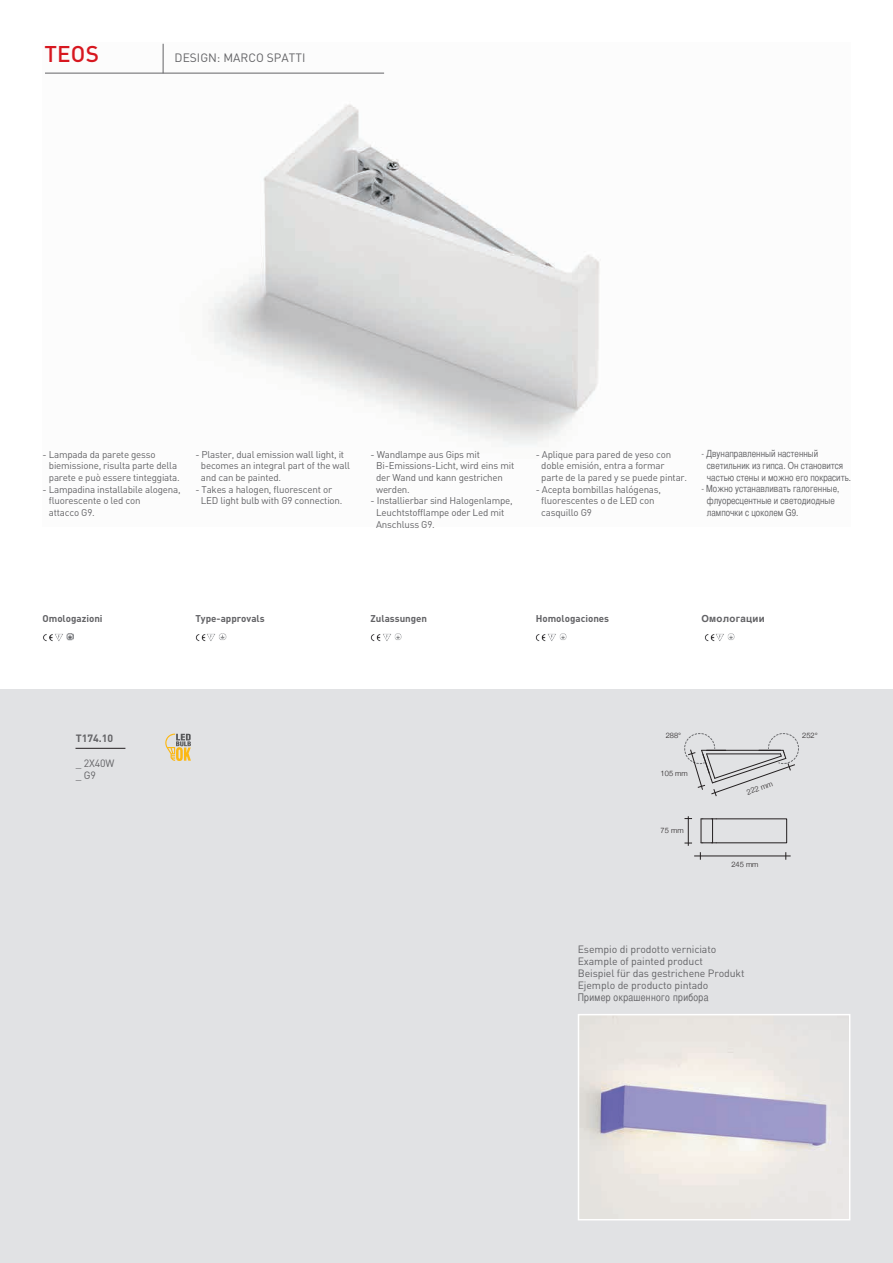
<style>
.page{position:relative;width:893px;height:1263px;background:#fff}
.page>*{position:absolute;margin:0;border:0;box-sizing:border-box;transform-origin:0 0}
.t1{font:500 22.5px "DIN";color:#d7171f}
.t2{font:12px "DIN";color:#636366}
.t3{font:10.5px/12px "DIN";letter-spacing:-.01em;color:#636366}
.t4{font:10.5px "Helvetica CY Plain";letter-spacing:.03em;color:#636366}
.t5{font:700 10.5px "DIN";color:#636366}
.t6{font:9.75px/11.7px "DIN";letter-spacing:-.02em;color:#636366}
.t7{font:9.75px/11.7px "Helvetica CY Plain";color:#636366}
.t8{font:700 9.75px "DIN";color:#636366}
.t9{font:700 9.75px "Helvetica Cyr";letter-spacing:.03em;color:#636366}
.t10{font:300 7.5px "Helvetica Neue";color:#231f20}
</style>
<div class="page">
<div style="left:0;top:690px;width:892px;height:573px;background:#e1e2e4"></div>
<img style="left:45px;top:43px;width:555px;height:404px">
<hr style="left:45px;top:73px;width:339px;height:1px;background:#636366">
<svg style="left:163px;top:44px;width:1px;height:29px"></svg>
<hr style="left:76px;top:748px;width:49px;height:1px;background:#231f20">
<hr style="left:694px;top:856px;width:97px;height:1px;background:#231f20">
<svg style="left:701px;top:818px;width:15px;height:25px"></svg>
<svg style="left:43px;top:633px;width:31px;height:9px"></svg>
<svg style="left:195px;top:633px;width:31px;height:9px"></svg>
<svg style="left:370px;top:633px;width:31px;height:9px"></svg>
<svg style="left:536px;top:633px;width:30px;height:9px"></svg>
<svg style="left:704px;top:633px;width:31px;height:9px"></svg>
<svg style="left:684px;top:733px;width:115px;height:63px"></svg>
<hr style="left:688px;top:816px;width:1px;height:30px;background:#231f20">
<img style="left:581px;top:1017px;width:250px;height:169px">
<div style="left:578px;top:1014px;width:272px;height:206px;border:2px solid #fff"></div>
<img style="left:892px;top:689px;width:1px;height:573px">
<svg style="left:165px;top:733px;width:26px;height:28px"></svg>
<h1 class="t1" style="left:44px;top:46px;width:56px">TEOS</h1>
<p class="t2" style="left:175px;top:51px;width:132px">DESIGN: MARCO SPATTI</p>
<p class="t6" style="left:49px;top:448px;width:132px;text-indent:-6px">- Lampada da parete gesso biemissione, risulta parte della parete e può essere tinteggiata.</p>
<p class="t6" style="left:49px;top:483px;width:133px;text-indent:-6px">- Lampadina installabile alogena, fluorescente o led con<br>attacco G9.</p>
<p class="t6" style="left:201px;top:448px;width:150px;text-indent:-6px">- Plaster, dual emission wall light, it becomes an integral part of the wall and can be painted.</p>
<p class="t6" style="left:201px;top:483px;width:143px;text-indent:-6px">- Takes a halogen, fluorescent or<br>LED light bulb with G9 connection.</p>
<p class="t6" style="left:376px;top:448px;width:140px;text-indent:-6px">- Wandlampe aus Gips mit<br>Bi-Emissions-Licht, wird eins mit der Wand und kann gestrichen werden.</p>
<p class="t6" style="left:376px;top:495px;width:138px;text-indent:-6px">- Installierbar sind Halogenlampe,<br>Leuchtstofflampe oder Led mit<br>Anschluss G9.</p>
<p class="t6" style="left:541px;top:448px;width:147px;text-indent:-6px">- Aplique para pared de yeso con doble emisión, entra a formar parte de la pared y se puede pintar.</p>
<p class="t6" style="left:541px;top:483px;width:121px;text-indent:-6px">- Acepta bombillas halógenas, fluorescentes o de LED con casquillo G9</p>
<p class="t7" style="left:707px;top:448px;width:146px;text-indent:-6px">- Двунаправленный настенный светильник из гипса. Он становится частью стены и можно его покрасить.</p>
<p class="t7" style="left:707px;top:483px;width:134px;text-indent:-6px">- Можно устанавливать галогенные, флуоресцентные и светодиодные лампочки с цоколем G9.</p>
<p class="t8" style="left:43px;top:613px;width:62px">Omologazioni</p>
<p class="t8" style="left:195px;top:613px;width:71px">Type-approvals</p>
<p class="t8" style="left:371px;top:613px;width:58px">Zulassungen</p>
<p class="t8" style="left:536px;top:613px;width:75px">Homologaciones</p>
<p class="t9" style="left:701px;top:615px;width:65px">Омологации</p>
<p class="t10" style="left:666px;top:731px;width:17px">288°</p>
<p class="t10" style="left:802px;top:731px;width:17px">252°</p>
<p class="t5" style="left:76px;top:732px;width:39px">T174.10</p>
<p class="t3" style="left:76px;top:757px;width:40px">_ 2X40W _ G9</p>
<p class="t10" style="left:661px;top:768px;width:29px">105 mm</p>
<p class="t10" style="left:745px;top:788px;width:29px;rotate:-20deg">222 mm</p>
<p class="t10" style="left:661px;top:825px;width:24px">75 mm</p>
<p class="t10" style="left:731px;top:860px;width:29px">245 mm</p>
<p class="t3" style="left:578px;top:943px;width:168px">Esempio di prodotto verniciato<br>Example of painted product<br>Beispiel für das gestrichene Produkt<br>Ejemplo de producto pintado</p>
<p class="t4" style="left:578px;top:991px;width:132px">Пример окрашенного прибора</p>
</div>
